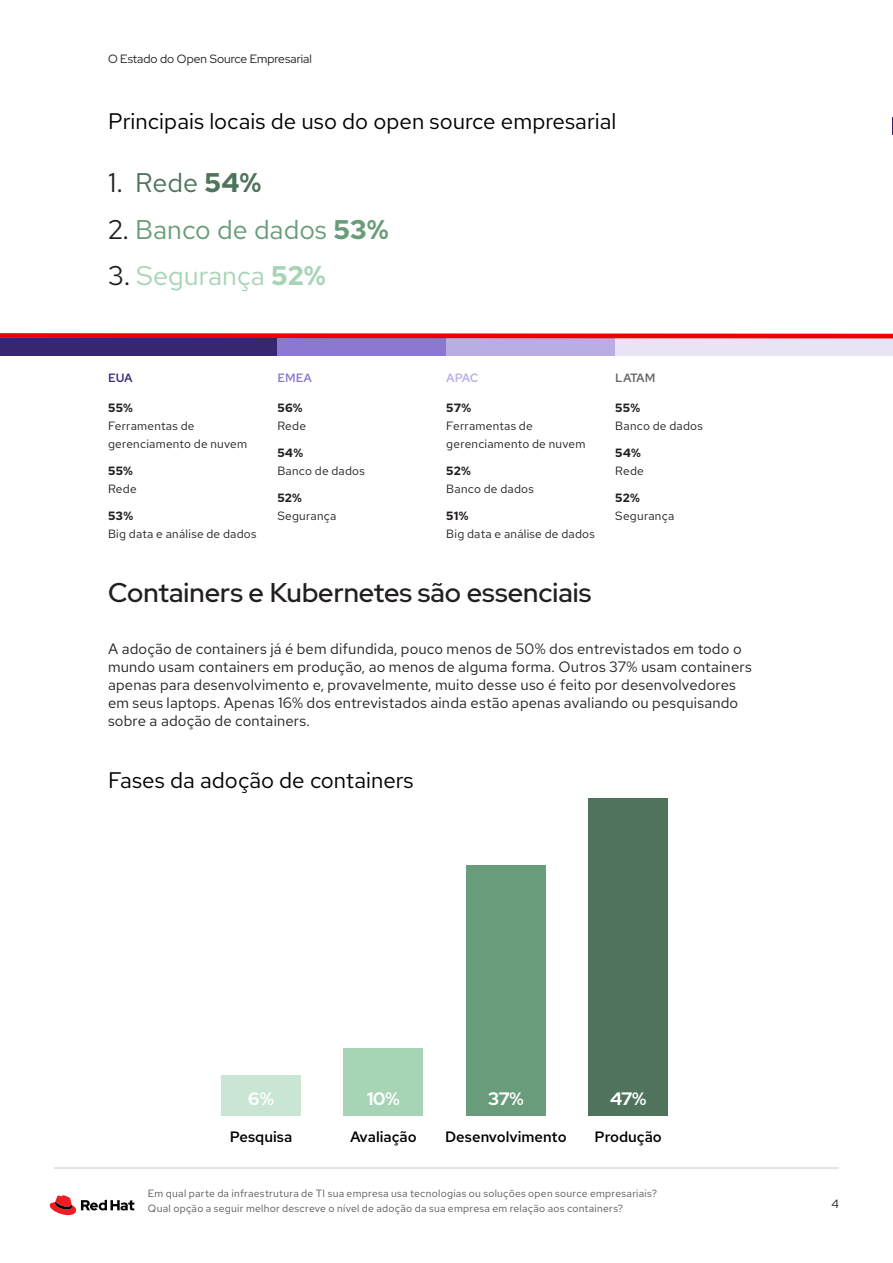
<style>
.page{position:relative;width:893px;height:1263px;background:#fff}
.page>*{position:absolute;margin:0;border:0;box-sizing:border-box;transform-origin:0 0}
.Header_-_Title{font:500 27px "Red Hat Display";color:#231f20}
.Main_-_Body{font:27px "Red Hat Text";color:#699c7a}
.Main_-_Body-2{font:27px "Red Hat Text";color:#a6d4b5}
.Main_-_Body-3{font:27px "Red Hat Text";color:#4f735c}
.t1{font:22.5px "Red Hat Text";color:#000}
.t2{font:700 18px "Red Hat Display";color:#fff}
.Main_-_Body-4{font:15px/18px "Red Hat Text";letter-spacing:.01em;color:#231f20}
.t3{font:500 15px "Red Hat Text";color:#000}
.Main_-_Body-5{font:12px/18px "Red Hat Text";letter-spacing:.02em;color:#231f20}
.t4{font:12px "Red Hat Display";color:#231f20}
.t5{font:500 12px "Red Hat Text";letter-spacing:-.065em;color:#636366}
.t6{font:500 12px "Red Hat Text";color:#8c78d1}
.t7{font:500 12px "Red Hat Text";color:#baade3}
.t8{font:500 12px "Red Hat Text";color:#382673}
.Footer_-_Running_Foo{font:10.5px "Red Hat Text";letter-spacing:.025em;color:#57585a}
.s1{color:#231f20}
.s2{font-weight:700}
</style>
<div class="page">
<svg style="left:50px;top:1195px;width:84px;height:20px"></svg>
<hr style="left:54px;top:1168px;width:785px;height:1px;background:#c9c9c9">
<div style="left:0;top:339px;width:278px;height:17px;background:#382673"></div>
<div style="left:277px;top:339px;width:170px;height:17px;background:#8c78d1"></div>
<div style="left:446px;top:339px;width:170px;height:17px;background:#baade3"></div>
<div style="left:615px;top:339px;width:278px;height:17px;background:#e8e3f5"></div>
<div style="left:589px;top:798px;width:79px;height:318px;background:#4f735c"></div>
<div style="left:466px;top:865px;width:79px;height:251px;background:#699c7a"></div>
<div style="left:344px;top:1048px;width:79px;height:68px;background:#a6d4b5"></div>
<div style="left:221px;top:1075px;width:80px;height:41px;background:#c9e6d4"></div>
<svg style="left:892px;top:118px;width:1px;height:17px"></svg>
<svg style="left:0;top:333px;width:893px;height:5px;background:#ef1717"></svg>
<p class="t4" style="left:108px;top:51px;width:205px">O Estado do Open Source Empresarial</p>
<p class="t1" style="left:108px;top:106px;width:510px">Principais locais de uso do open source empresarial</p>
<p class="Main_-_Body-3" style="left:108px;top:165px;width:155px"><span class="s1">1.</span> Rede <span class="s2">54%</span></p>
<p class="Main_-_Body" style="left:108px;top:211px;width:282px"><span class="s1">2.</span> Banco de dados <span class="s2">53%</span></p>
<p class="Main_-_Body-2" style="left:108px;top:258px;width:219px"><span class="s1">3.</span> Segurança <span class="s2">52%</span></p>
<p class="t8" style="left:108px;top:369px;width:26px">EUA</p>
<p class="t6" style="left:277px;top:369px;width:36px">EMEA</p>
<p class="t7" style="left:446px;top:369px;width:34px">APAC</p>
<p class="t5" style="left:615px;top:369px;width:42px">LATAM</p>
<p class="Main_-_Body-5" style="left:108px;top:398px;width:141px"><span class="s2">55%<br></span>Ferramentas de gerenciamento de nuvem</p>
<p class="Main_-_Body-5" style="left:108px;top:461px;width:30px"><span class="s2">55%<br></span>Rede</p>
<p class="Main_-_Body-5" style="left:108px;top:506px;width:150px"><span class="s2">53%<br></span>Big data e análise de dados</p>
<p class="Main_-_Body-5" style="left:277px;top:398px;width:30px"><span class="s2">56%<br></span>Rede</p>
<p class="Main_-_Body-5" style="left:277px;top:443px;width:89px"><span class="s2">54%<br></span>Banco de dados</p>
<p class="Main_-_Body-5" style="left:277px;top:488px;width:61px"><span class="s2">52%<br></span>Segurança</p>
<p class="Main_-_Body-5" style="left:446px;top:398px;width:141px"><span class="s2">57%<br></span>Ferramentas de gerenciamento de nuvem</p>
<p class="Main_-_Body-5" style="left:446px;top:461px;width:89px"><span class="s2">52%<br></span>Banco de dados</p>
<p class="Main_-_Body-5" style="left:446px;top:506px;width:150px"><span class="s2">51%<br></span>Big data e análise de dados</p>
<p class="Header_-_Title" style="left:108px;top:575px;width:485px">Containers e Kubernetes são essenciais</p>
<p class="Main_-_Body-5" style="left:615px;top:398px;width:89px"><span class="s2">55%<br></span>Banco de dados</p>
<p class="Main_-_Body-5" style="left:615px;top:443px;width:30px"><span class="s2">54%<br></span>Rede</p>
<p class="Main_-_Body-5" style="left:615px;top:488px;width:61px"><span class="s2">52%<br></span>Segurança</p>
<p class="Main_-_Body-4" style="left:108px;top:640px;width:645px">A adoção de containers já é bem difundida, pouco menos de 50% dos entrevistados em todo o mundo usam containers em produção, ao menos de alguma forma. Outros 37% usam containers apenas para desenvolvimento e, provavelmente, muito desse uso é feito por desenvolvedores em seus laptops. Apenas 16% dos entrevistados ainda estão apenas avaliando ou pesquisando sobre a adoção de containers.</p>
<p class="t1" style="left:108px;top:765px;width:307px">Fases da adoção de containers</p>
<p class="t2" style="left:248px;top:1086px;width:27px">6%</p>
<p class="t3" style="left:230px;top:1126px;width:64px">Pesquisa</p>
<p class="t2" style="left:367px;top:1086px;width:34px">10%</p>
<p class="t3" style="left:350px;top:1126px;width:68px">Avaliação</p>
<p class="t2" style="left:488px;top:1086px;width:37px">37%</p>
<p class="t3" style="left:445px;top:1126px;width:123px">Desenvolvimento</p>
<p class="t2" style="left:610px;top:1086px;width:38px">47%</p>
<p class="t3" style="left:595px;top:1126px;width:69px">Produção</p>
<p class="Footer_-_Running_Foo" style="left:148px;top:1187px;width:511px">Em qual parte da infraestrutura de TI sua empresa usa tecnologias ou soluções open source empresariais?</p>
<p class="Footer_-_Running_Foo" style="left:148px;top:1201px;width:477px">Qual opção a seguir melhor descreve o nível de adoção da sua empresa em relação aos containers?</p>
<p class="t4" style="left:831px;top:1196px;width:9px">4</p>
</div>
